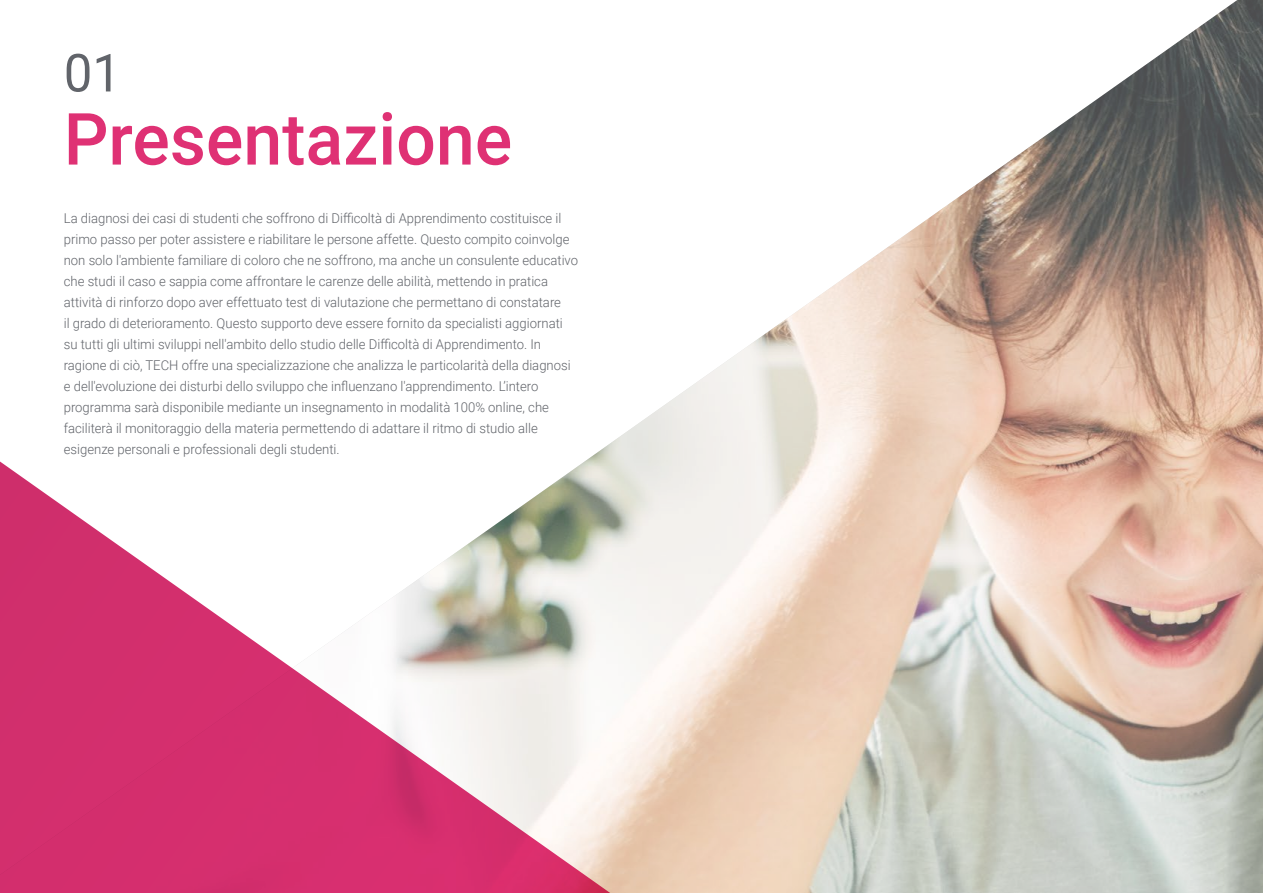
<style>
.page{position:relative;width:1263px;height:893px;background:#fff}
.page>*{position:absolute;margin:0;border:0;box-sizing:border-box;transform-origin:0 0}
.t1{font:500 72px "Roboto";color:#df3174}
.t2{font:52.5px "Roboto";color:#61646a}
.t3{font:300 13.5px/21px "Roboto";color:#61646a}
</style>
<div class="page">
<img style="left:607px;top:0;width:656px;height:893px">
<svg style="left:0;top:446px;width:640px;height:447px"></svg>
<h2 class="t2" style="left:64px;top:36px;width:59px">01</h2>
<h1 class="t1" style="left:64px;top:89px;width:450px">Presentazione</h1>
<p class="t3" style="left:64px;top:207px;width:516px">La diagnosi dei casi di studenti che soffrono di Difficoltà di Apprendimento costituisce il primo passo per poter assistere e riabilitare le persone affette. Questo compito coinvolge non solo l'ambiente familiare di coloro che ne soffrono, ma anche un consulente educativo che studi il caso e sappia come affrontare le carenze delle abilità, mettendo in pratica attività di rinforzo dopo aver effettuato test di valutazione che permettano di constatare<br>il grado di deterioramento. Questo supporto deve essere fornito da specialisti aggiornati su tutti gli ultimi sviluppi nell'ambito dello studio delle Difficoltà di Apprendimento. In ragione di ciò, TECH offre una specializzazione che analizza le particolarità della diagnosi e dell'evoluzione dei disturbi dello sviluppo che influenzano l'apprendimento. L’intero programma sarà disponibile mediante un insegnamento in modalità 100% online, che faciliterà il monitoraggio della materia permettendo di adattare il ritmo di studio alle esigenze personali e professionali degli studenti.</p>
</div>
